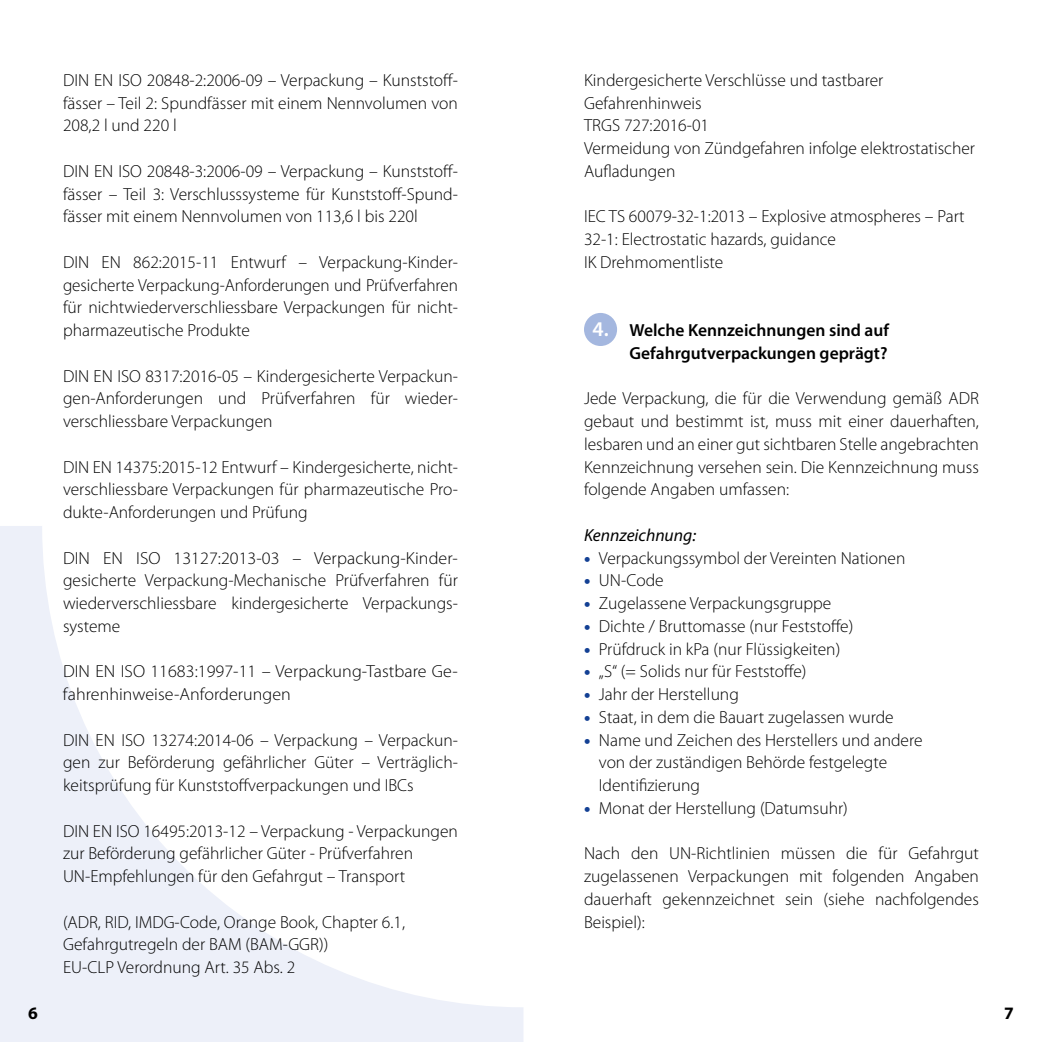
<style>
.page{position:relative;width:1042px;height:1042px;background:#fff}
.page>*{position:absolute;margin:0;border:0;box-sizing:border-box;transform-origin:0 0}
.t1{font:300 17.5px/22.8px "Myriad Pro";color:#000;text-align:justify}
.t2{font:600 17.5px/22.8px "Myriad Pro";color:#000;text-align:right}
.t3{font:italic 17.5px "Myriad Pro";color:#000}
.t4{font:700 17.5px "Myriad Pro";color:#000}
.s1{font-size:21px;color:#fff}
.s2{font-weight:900;color:#134094}
</style>
<div class="page">
<svg style="left:0;top:526px;width:523px;height:516px"></svg>
<div style="left:584px;top:313px;width:33px;height:33px;background:#a4b7df;border-radius:50%"></div>
<p class="t1" style="left:63px;top:69px;width:396px">DIN EN ISO 20848-2:2006-09 – Verpackung – Kunststoff&shy;fässer – Teil 2: Spundfässer mit einem Nennvolumen von 208,2 l und 220 l</p>
<p class="t1" style="left:63px;top:160px;width:396px">DIN EN ISO 20848-3:2006-09 – Verpackung – Kunststoff&shy;fässer – Teil 3: Verschlusssysteme für Kunststoff-Spund&shy;fässer mit einem Nennvolumen von 113,6 l bis 220l</p>
<p class="t1" style="left:63px;top:251px;width:396px">DIN EN 862:2015-11 Entwurf – Verpackung--Kinder&shy;gesicherte Verpackung-Anforderungen und Prüfverfahren für nichtwiederverschliessbare Verpackungen für nicht&shy;pharmazeutische Produkte</p>
<p class="t1" style="left:63px;top:365px;width:396px">DIN EN ISO 8317:2016-05 – Kindergesicherte Verpackun&shy;gen-Anforderungen und Prüfverfahren für wieder&shy;verschliessbare Verpackungen</p>
<p class="t1" style="left:63px;top:456px;width:396px">DIN EN 14375:2015-12 Entwurf – Kindergesicherte, nicht&shy;verschliessbare Verpackungen für pharmazeutische Pro&shy;dukte-Anforderungen und Prüfung</p>
<p class="t1" style="left:63px;top:547px;width:396px">DIN EN ISO 13127:2013-03 – Verpackung-Kinder&shy;gesicherte Verpackung-Mechanische Prüfverfahren für wiederverschliessbare kindergesicherte Verpackungs&shy;systeme</p>
<p class="t1" style="left:63px;top:660px;width:396px">DIN EN ISO 11683:1997-11 – Verpackung-Tastbare Ge&shy;fahrenhinweise-Anforderungen</p>
<p class="t1" style="left:63px;top:729px;width:396px">DIN EN ISO 13274:2014-06 – Verpackung – Verpackun&shy;gen zur Beförderung gefährlicher Güter – Verträglich&shy;keitsprüfung für Kunststoffverpackungen und IBCs</p>
<p class="t1" style="left:63px;top:820px;width:396px;text-align:left">DIN EN ISO 16495:2013-12 – Verpackung - Verpackungen zur Beförderung gefährlicher Güter - Prüfverfahren<br>UN-Empfehlungen für den Gefahrgut – Transport</p>
<p class="t1" style="left:63px;top:911px;width:343px;text-align:left">(ADR, RID, IMDG-Code, Orange Book, Chapter 6.1,<br>Gefahrgutregeln der BAM (BAM-GGR))<br>EU-CLP Verordnung Art. 35 Abs. 2</p>
<p class="t1" style="left:584px;top:69px;width:392px;text-align:left">Kindergesicherte Verschlüsse und tastbarer<br>Gefahrenhinweis<br>TRGS 727:2016-01<br>Vermeidung von Zündgefahren infolge elektrostatischer<br>Aufladungen</p>
<p class="t1" style="left:584px;top:205px;width:382px;text-align:left">IEC TS 60079-32-1:2013 – Explosive atmospheres – Part<br>32-1: Electrostatic hazards, guidance<br>IK Drehmomentliste</p>
<p class="t2" style="left:592px;top:318px;width:298px"><span class="s1">4.</span> Welche Kennzeichnungen sind auf<br>Gefahrgutverpackungen geprägt?</p>
<p class="t1" style="left:584px;top:387px;width:396px">Jede Verpackung, die für die Verwendung gemäß ADR gebaut und bestimmt ist, muss mit einer dauerhaften, lesbaren und an einer gut sichtbaren Stelle angebrachten Kennzeichnung versehen sein. Die Kennzeichnung muss folgende Angaben umfassen:</p>
<p class="t3" style="left:584px;top:524px;width:114px">Kennzeichnung:</p>
<p class="t1" style="left:584px;top:547px;width:323px"><span class="s2">•</span> Verpackungssymbol der Vereinten Nationen</p>
<p class="t1" style="left:584px;top:569px;width:81px"><span class="s2">•</span> UN-Code</p>
<p class="t1" style="left:584px;top:592px;width:249px"><span class="s2">•</span> Zugelassene Verpackungsgruppe</p>
<p class="t1" style="left:584px;top:615px;width:271px"><span class="s2">•</span> Dichte / Bruttomasse (nur Feststoffe)</p>
<p class="t1" style="left:584px;top:638px;width:258px"><span class="s2">•</span> Prüfdruck in kPa (nur Flüssigkeiten)</p>
<p class="t1" style="left:584px;top:660px;width:224px"><span class="s2">•</span> „S“ (= Solids nur für Feststoffe)</p>
<p class="t1" style="left:584px;top:683px;width:156px"><span class="s2">•</span> Jahr der Herstellung</p>
<p class="t1" style="left:584px;top:706px;width:311px"><span class="s2">•</span> Staat, in dem die Bauart zugelassen wurde</p>
<p class="t1" style="left:599px;top:729px;width:325px;text-align:left;text-indent:-15px"><span class="s2">•</span> Name und Zeichen des Herstellers und andere von der zuständigen Behörde festgelegte<br>Identifizierung</p>
<p class="t1" style="left:584px;top:797px;width:265px"><span class="s2">•</span> Monat der Herstellung (Datumsuhr)</p>
<p class="t1" style="left:584px;top:842px;width:396px">Nach den UN-Richtlinien müssen die für Gefahrgut zugelassenen Verpackungen mit folgenden Angaben dauerhaft gekennzeichnet sein (siehe nachfolgendes Beispiel):</p>
<p class="t4" style="left:28px;top:1001px;width:11px">6</p>
<p class="t4" style="left:1004px;top:1001px;width:11px">7</p>
</div>
